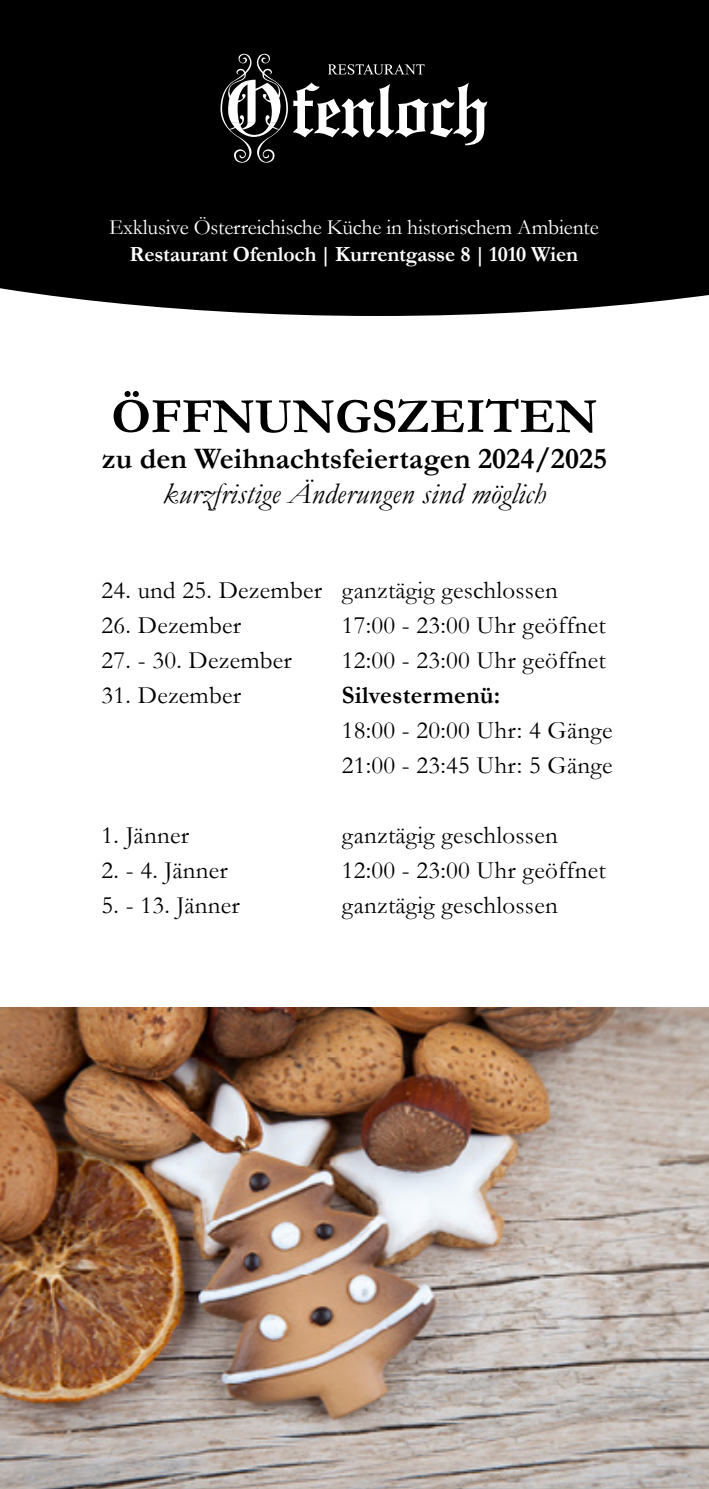
<style>
.page{position:relative;width:709px;height:1489px;background:#fff}
.page>*{position:absolute;margin:0;border:0;box-sizing:border-box;transform-origin:0 0}
.t1{font:700 50px "Garamond";color:#000}
.t2{font:700 30px "Garamond";color:#000}
.t3{font:italic 30px "Garamond";letter-spacing:.01em;color:#000}
.t4{font:25px/35px "Garamond";letter-spacing:.01em;color:#000}
.t5{font:700 25px "Garamond";letter-spacing:.01em;color:#000}
.t6{font:21.75px "Garamond";letter-spacing:-.01em;color:#fff}
.t7{font:700 21.75px "Garamond";letter-spacing:-.01em;color:#fff}
</style>
<div class="page">
<img style="left:0;top:1007px;width:709px;height:481px">
<div style="left:0;top:0;width:709px;height:316px;background:#000"></div>
<svg style="left:220px;top:54px;width:267px;height:109px"></svg>
<p class="t6" style="left:109px;top:213px;width:491px">Exklusive Österreichische Küche in historischem Ambiente</p>
<p class="t7" style="left:130px;top:239px;width:450px">Restaurant Ofenloch | Kurrentgasse 8 | 1010 Wien</p>
<h1 class="t1" style="left:111px;top:382px;width:488px">ÖFFNUNGSZEITEN</h1>
<p class="t2" style="left:102px;top:438px;width:507px">zu den Weihnachtsfeiertagen 2024/2025</p>
<p class="t3" style="left:163px;top:473px;width:385px">kurzfristige Änderungen sind möglich</p>
<p class="t4" style="left:102px;top:571px;width:457px">24. und 25. Dezember ganztägig geschlossen</p>
<p class="t4" style="left:102px;top:606px;width:141px">26. Dezember</p>
<p class="t4" style="left:342px;top:606px;width:265px">17:00 - 23:00 Uhr geöffnet</p>
<p class="t4" style="left:102px;top:641px;width:192px">27. - 30. Dezember</p>
<p class="t4" style="left:342px;top:641px;width:265px">12:00 - 23:00 Uhr geöffnet</p>
<p class="t4" style="left:102px;top:676px;width:141px">31. Dezember</p>
<p class="t5" style="left:342px;top:678px;width:160px">Silvestermenü:</p>
<p class="t4" style="left:342px;top:711px;width:272px">18:00 - 20:00 Uhr: 4 Gänge<br>21:00 - 23:45 Uhr: 5 Gänge</p>
<p class="t4" style="left:102px;top:816px;width:89px">1. Jänner</p>
<p class="t4" style="left:342px;top:816px;width:217px">ganztägig geschlossen</p>
<p class="t4" style="left:102px;top:851px;width:128px">2. - 4. Jänner</p>
<p class="t4" style="left:342px;top:851px;width:265px">12:00 - 23:00 Uhr geöffnet</p>
<p class="t4" style="left:102px;top:886px;width:140px">5. - 13. Jänner</p>
<p class="t4" style="left:342px;top:886px;width:217px">ganztägig geschlossen</p>
</div>
